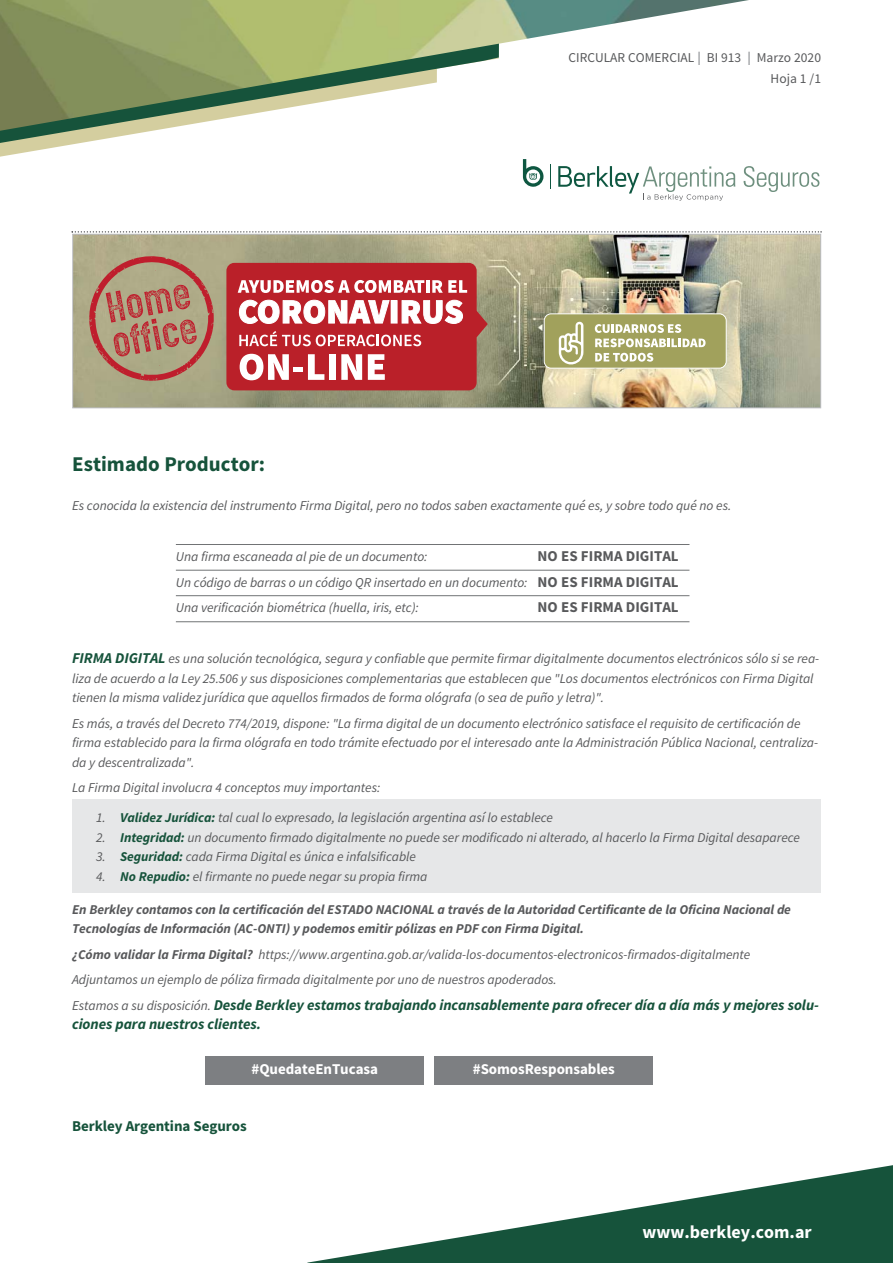
<style>
.page{position:relative;width:893px;height:1263px;background:#fff}
.page>*{position:absolute;margin:0;border:0;box-sizing:border-box;transform-origin:0 0}
.t1{font:700 21px "Source Sans Pro";color:#16533b}
.t2{font:700 18px "Source Sans Pro";color:#fff}
.t3{font:italic 700 15px/19.5px "Source Sans Pro";letter-spacing:-.005em;color:#16533b}
.t4{font:700 15px "Source Sans Pro";letter-spacing:-.005em;color:#fff}
.t5{font:700 15px "Source Sans Pro";color:#58595b}
.t6{font:700 15px "Source Sans Pro";letter-spacing:-.005em;color:#16533b}
.t7{font:italic 13.5px/19.5px "Source Sans Pro";letter-spacing:-.005em;color:#58595b}
.t8{font:italic 700 13.5px/19.5px "Source Sans Pro";letter-spacing:-.005em;color:#58595b}
.t9{font:13.5px/20.7px "Source Sans Pro";color:#58595b;text-align:right}
.s1{font-size:20.25px;color:#939598}
.s2{font-weight:700;font-style:normal;font-size:15px}
.s3{font-weight:700;font-size:15px;color:#16533b}
.s4{font-weight:700;color:#16533b}
.s5{font-weight:700}
.s6{font-weight:400;font-size:13.5px;color:#58595b}
</style>
<div class="page">
<div style="left:72px;top:799px;width:749px;height:93px;background:#e6e7e8"></div>
<img style="left:0;top:0;width:749px;height:147px">
<svg style="left:72px;top:231px;width:749px;height:2px"></svg>
<svg style="left:307px;top:1165px;width:585px;height:98px"></svg>
<svg style="left:743px;top:166px;width:76px;height:26px"></svg>
<svg style="left:558px;top:166px;width:177px;height:35px"></svg>
<svg style="left:550px;top:164px;width:1px;height:25px"></svg>
<svg style="left:523px;top:159px;width:20px;height:28px"></svg>
<img style="left:74px;top:236px;width:745px;height:170px">
<div style="left:226px;top:263px;width:250px;height:127px;background:#ba2029;border-radius:8px"></div>
<svg style="left:238px;top:280px;width:229px;height:13px"></svg>
<svg style="left:239px;top:300px;width:151px;height:24px"></svg>
<div style="left:391px;top:301px;width:6px;height:22px;background:#fff"></div>
<svg style="left:401px;top:300px;width:62px;height:24px"></svg>
<svg style="left:239px;top:331px;width:182px;height:15px"></svg>
<svg style="left:240px;top:354px;width:49px;height:26px"></svg>
<div style="left:293px;top:367px;width:10px;height:5px;background:#fff"></div>
<svg style="left:308px;top:354px;width:16px;height:26px"></svg>
<div style="left:329px;top:354px;width:6px;height:26px;background:#fff"></div>
<svg style="left:341px;top:354px;width:21px;height:26px"></svg>
<svg style="left:368px;top:354px;width:17px;height:26px"></svg>
<div style="left:544px;top:314px;width:182px;height:54px;background:#a1a15c;border-radius:7px"></div>
<div style="left:543px;top:313px;width:183px;height:56px;border:1px solid #fff;border-radius:7px"></div>
<svg style="left:558px;top:321px;width:25px;height:43px"></svg>
<svg style="left:594px;top:324px;width:111px;height:23px"></svg>
<svg style="left:595px;top:353px;width:58px;height:9px"></svg>
<svg style="left:81px;top:255px;width:134px;height:134px"></svg>
<div style="left:72px;top:234px;width:749px;height:174px;border:1px solid #bbbdc0"></div>
<hr style="left:176px;top:544px;width:513px;height:1px;background:#717375">
<hr style="left:176px;top:570px;width:513px;height:1px;background:#717375">
<hr style="left:176px;top:595px;width:513px;height:1px;background:#717375">
<hr style="left:176px;top:621px;width:513px;height:1px;background:#717375">
<div style="left:205px;top:1056px;width:219px;height:28px;background:#7d7f82"></div>
<div style="left:434px;top:1056px;width:219px;height:28px;background:#7d7f82"></div>
<p class="t9" style="left:568px;top:47px;width:254px">CIRCULAR COMERCIAL <span class="s1">I</span> BI 913 <span class="s1">I</span> Marzo 2020<br>Hoja 1 /1</p>
<h1 class="t1" style="left:72px;top:456px;width:194px">Estimado Productor:</h1>
<p class="t7" style="left:72px;top:497px;width:660px">Es conocida la existencia del instrumento Firma Digital, pero no todos saben exactamente qué es, y sobre todo qué no es.</p>
<p class="t7" style="left:176px;top:548px;width:253px">Una firma escaneada al pie de un documento:</p>
<p class="t5" style="left:537px;top:550px;width:143px">NO ES FIRMA DIGITAL</p>
<p class="t7" style="left:176px;top:571px;width:504px;line-height:25.5px">Un código de barras o un código QR insertado en un documento: <span class="s2">NO ES FIRMA DIGITAL<br></span>Una verificación biométrica (huella, iris, etc):</p>
<p class="t5" style="left:537px;top:601px;width:143px">NO ES FIRMA DIGITAL</p>
<p class="t7" style="left:72px;top:650px;width:748px"><span class="s3">FIRMA DIGITAL</span> es una solución tecnológica, segura y confiable que permite firmar digitalmente documentos electrónicos sólo si se rea&shy;liza de acuerdo a la Ley 25.506 y sus disposiciones complementarias que establecen que "Los documentos electrónicos con Firma Digital tienen la misma validez jurídica que aquellos firmados de forma ológrafa (o sea de puño y letra)".</p>
<p class="t7" style="left:72px;top:715px;width:747px">Es más, a través del Decreto 774/2019, dispone: "La firma digital de un documento electrónico satisface el requisito de certificación de firma establecido para la firma ológrafa en todo trámite efectuado por el interesado ante la Administración Pública Nacional, centraliza&shy;da y descentralizada".</p>
<p class="t7" style="left:72px;top:779px;width:310px">La Firma Digital involucra 4 conceptos muy importantes:</p>
<p class="t7" style="left:96px;top:809px;width:458px">1. <span class="s4">Validez Jurídica:</span> tal cual lo expresado, la legislación argentina así lo establece</p>
<p class="t7" style="left:96px;top:829px;width:705px">2. <span class="s4">Integridad:</span> un documento firmado digitalmente no puede ser modificado ni alterado, al hacerlo la Firma Digital desaparece</p>
<p class="t7" style="left:96px;top:848px;width:321px">3. <span class="s4">Seguridad:</span> cada Firma Digital es única e infalsificable</p>
<p class="t7" style="left:96px;top:868px;width:333px">4. <span class="s4">No Repudio:</span> el firmante no puede negar su propia firma</p>
<p class="t8" style="left:72px;top:901px;width:720px">En Berkley contamos con la certificación del ESTADO NACIONAL a través de la Autoridad Certificante de la Oficina Nacional de<br>Tecnologías de Información (AC-ONTI) y podemos emitir pólizas en PDF con Firma Digital.</p>
<p class="t7" style="left:72px;top:943px;width:679px;line-height:25.5px"><span class="s5">¿Cómo validar la Firma Digital?</span> https://www.argentina.gob.ar/valida-los-documentos-electronicos-firmados-digitalmente<br>Adjuntamos un ejemplo de póliza firmada digitalmente por uno de nuestros apoderados.</p>
<p class="t3" style="left:72px;top:996px;width:748px"><span class="s6">Estamos a su disposición.</span> Desde Berkley estamos trabajando incansablemente para ofrecer día a día más y mejores solu&shy;ciones para nuestros clientes.</p>
<p class="t4" style="left:251px;top:1063px;width:128px">#QuedateEnTucasa</p>
<p class="t4" style="left:473px;top:1063px;width:144px">#SomosResponsables</p>
<p class="t6" style="left:72px;top:1120px;width:176px">Berkley Argentina Seguros</p>
<h2 class="t2" style="left:642px;top:1225px;width:171px">www.berkley.com.ar</h2>
</div>
